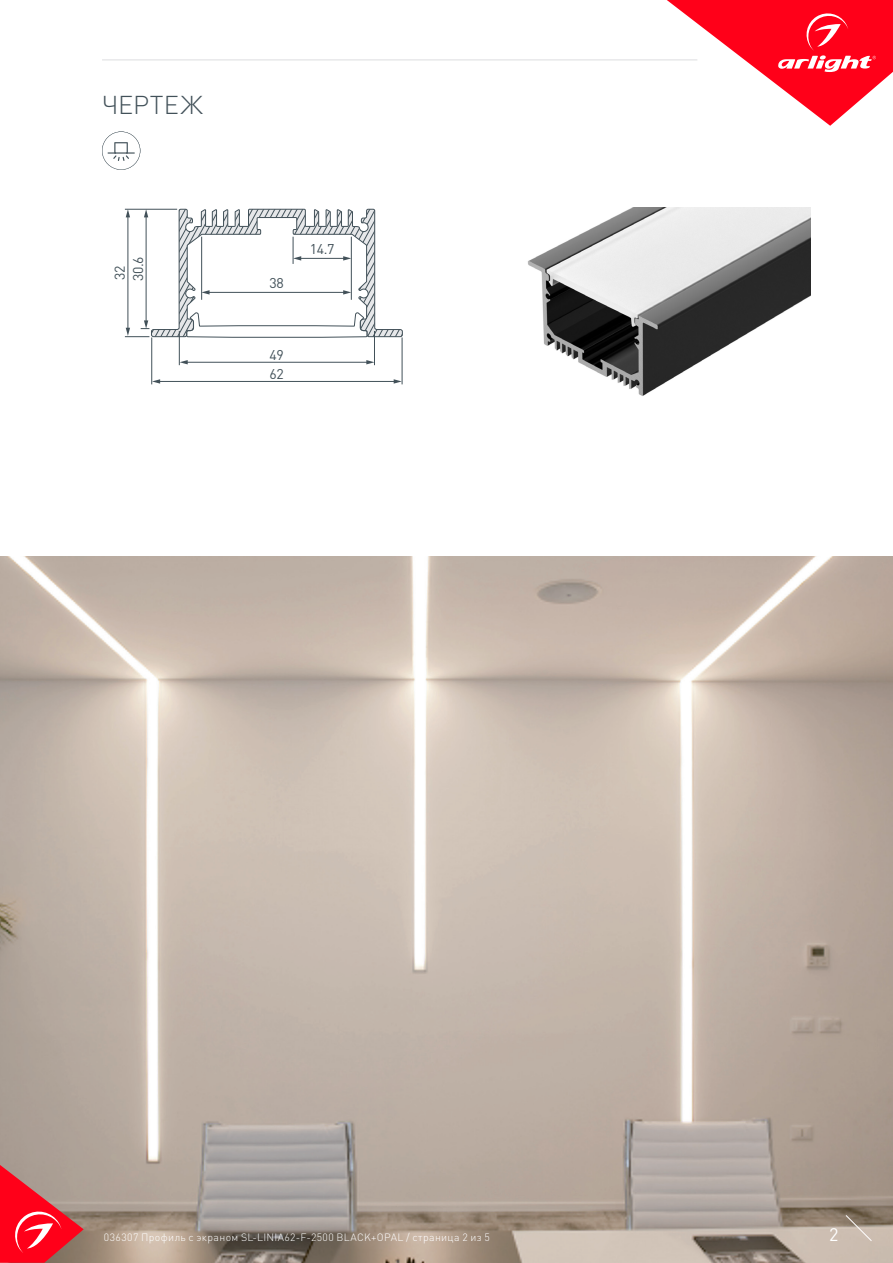
<style>
.page{position:relative;width:893px;height:1263px;background:#fff}
.page>*{position:absolute;margin:0;border:0;box-sizing:border-box;transform-origin:0 0}
.t1{font:300 25.5px "DIN Pro";letter-spacing:.01em;color:#425159}
.t2{font:18px "DIN Pro";color:#fff}
.t3{font:14.1px/18.1px "DIN Pro";letter-spacing:-.025em;color:#425159}
.t4{font:300 10.5px "DIN Pro";letter-spacing:.04em;color:#fff}
</style>
<div class="page">
<hr style="left:159px;top:381px;width:236px;height:1px;background:#425159">
<svg style="left:394px;top:379px;width:8px;height:5px"></svg>
<svg style="left:152px;top:379px;width:8px;height:5px"></svg>
<hr style="left:186px;top:362px;width:182px;height:1px;background:#425159">
<svg style="left:366px;top:360px;width:8px;height:4px"></svg>
<svg style="left:180px;top:360px;width:8px;height:4px"></svg>
<hr style="left:402px;top:337px;width:1px;height:47px;background:#425159">
<hr style="left:151px;top:337px;width:1px;height:47px;background:#425159">
<svg style="left:125px;top:208px;width:278px;height:131px"></svg>
<hr style="left:374px;top:331px;width:1px;height:34px;background:#425159">
<hr style="left:179px;top:331px;width:1px;height:34px;background:#425159">
<img style="left:0;top:556px;width:893px;height:707px">
<svg style="left:0;top:1165px;width:84px;height:98px;background:#d84750"></svg>
<svg style="left:845px;top:1215px;width:27px;height:26px"></svg>
<svg style="left:667px;top:0;width:226px;height:126px"></svg>
<hr style="left:102px;top:60px;width:595px;height:1px;background:#dcdddf">
<svg style="left:102px;top:132px;width:38px;height:38px"></svg>
<img style="left:528px;top:207px;width:282px;height:189px">
<p class="t1" style="left:102px;top:87px;width:102px">ЧЕРТЕЖ</p>
<p class="t3" style="left:110px;top:281px;width:26px;rotate:-90deg">32<br>30.6</p>
<p class="t3" style="left:269px;top:274px;width:16px">38</p>
<p class="t3" style="left:269px;top:345px;width:16px">49</p>
<p class="t3" style="left:269px;top:364px;width:16px">62</p>
<p class="t3" style="left:310px;top:239px;width:26px">14.7</p>
<p class="t4" style="left:104px;top:1230px;width:388px">036307 Профиль с экраном SL-LINIA62-F-2500 BLACK+OPAL / страница 2 из 5</p>
<p class="t2" style="left:829px;top:1222px;width:11px">2</p>
</div>
